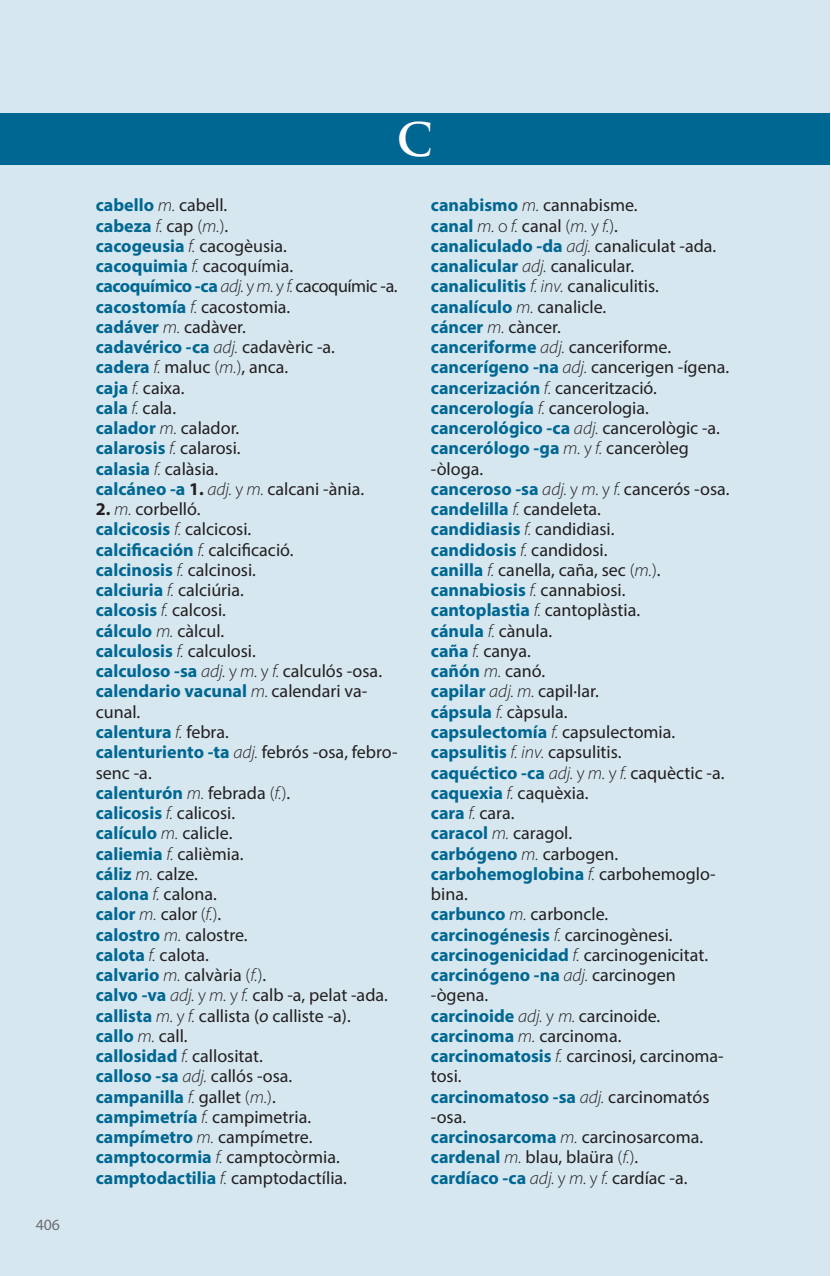
<style>
.page{position:relative;width:831px;height:1276px;background:#fff}
.page>*{position:absolute;margin:0;border:0;box-sizing:border-box;transform-origin:0 0}
.t1{font:700 45px "Trajan Pro";color:#fff}
.t2{font:18px/20.2px "Myriad Pro";color:#231f20}
.t3{font:15.75px "Myriad Pro";color:#6d6e70}
.s1{font-weight:700;color:#006792}
.s2{font-weight:300;font-style:italic}
.s3{font-weight:300}
.s4{font-weight:700}
.s5{font-style:italic}
</style>
<div class="page">
<div style="left:0;top:0;width:829px;height:1276px;background:#d6e7f0"></div>
<div style="left:0;top:114px;width:829px;height:51px;background:#006792"></div>
<p class="t3" style="left:36px;top:1218px;width:26px">406</p>
<h1 class="t1" style="left:397px;top:114px;width:37px">C</h1>
<p class="t2" style="left:96px;top:196px;width:303px"><span class="s1">cabello</span> <span class="s2">m.</span> cabell.<br><span class="s1">cabeza</span> <span class="s2">f.</span> cap <span class="s3">(</span><span class="s2">m.</span><span class="s3">)</span>.<br><span class="s1">cacogeusia</span> <span class="s2">f.</span> cacogèusia.<br><span class="s1">cacoquimia</span> <span class="s2">f.</span> cacoquímia.<br><span class="s1">cacoquímico -ca</span> <span class="s2">adj.</span> <span class="s3">y</span> <span class="s2">m.</span> <span class="s3">y</span> <span class="s2">f.</span> cacoquímic -a. <span class="s1">cacostomía</span> <span class="s2">f.</span> cacostomia.<br><span class="s1">cadáver</span> <span class="s2">m.</span> cadàver.<br><span class="s1">cadavérico -ca</span> <span class="s2">adj.</span> cadavèric -a.<br><span class="s1">cadera</span> <span class="s2">f.</span> maluc <span class="s3">(</span><span class="s2">m.</span><span class="s3">)</span>, anca.<br><span class="s1">caja</span> <span class="s2">f.</span> caixa.<br><span class="s1">cala</span> <span class="s2">f.</span> cala.<br><span class="s1">calador</span> <span class="s2">m.</span> calador.<br><span class="s1">calarosis</span> <span class="s2">f.</span> calarosi.<br><span class="s1">calasia</span> <span class="s2">f.</span> calàsia.<br><span class="s1">calcáneo -a</span> <span class="s4">1.</span> <span class="s2">adj.</span> <span class="s3">y</span> <span class="s2">m.</span> calcani -ània.</p>
<p class="t2" style="left:96px;top:500px;width:303px"><span class="s4">2.</span> <span class="s2">m.</span> corbelló.<br><span class="s1">calcicosis</span> <span class="s2">f.</span> calcicosi.<br><span class="s1">calcificación</span> <span class="s2">f.</span> calcificació.<br><span class="s1">calcinosis</span> <span class="s2">f.</span> calcinosi.<br><span class="s1">calciuria</span> <span class="s2">f.</span> calciúria.<br><span class="s1">calcosis</span> <span class="s2">f.</span> calcosi.<br><span class="s1">cálculo</span> <span class="s2">m.</span> càlcul.<br><span class="s1">calculosis</span> <span class="s2">f.</span> calculosi.<br><span class="s1">calculoso -sa</span> <span class="s2">adj.</span> <span class="s3">y</span> <span class="s2">m.</span> <span class="s3">y</span> <span class="s2">f.</span> calculós -osa. <span class="s1">calendario vacunal</span> <span class="s2">m.</span> calendari va&shy;cunal.<br><span class="s1">calentura</span> <span class="s2">f.</span> febra.<br><span class="s1">calenturiento -ta</span> <span class="s2">adj.</span> febrós -osa, febro&shy;senc -a.<br><span class="s1">calenturón</span> <span class="s2">m.</span> febrada <span class="s3">(</span><span class="s2">f.</span><span class="s3">)</span>.<br><span class="s1">calicosis</span> <span class="s2">f.</span> calicosi.<br><span class="s1">calículo</span> <span class="s2">m.</span> calicle.<br><span class="s1">caliemia</span> <span class="s2">f.</span> calièmia.<br><span class="s1">cáliz</span> <span class="s2">m.</span> calze.<br><span class="s1">calona</span> <span class="s2">f.</span> calona.<br><span class="s1">calor</span> <span class="s2">m.</span> calor <span class="s3">(</span><span class="s2">f.</span><span class="s3">)</span>.<br><span class="s1">calostro</span> <span class="s2">m.</span> calostre.<br><span class="s1">calota</span> <span class="s2">f.</span> calota.<br><span class="s1">calvario</span> <span class="s2">m.</span> calvària <span class="s3">(</span><span class="s2">f.</span><span class="s3">)</span>.<br><span class="s1">calvo -va</span> <span class="s2">adj.</span> <span class="s3">y</span> <span class="s2">m.</span> <span class="s3">y</span> <span class="s2">f.</span> calb -a, pelat -ada. <span class="s1">callista</span> <span class="s2">m.</span> <span class="s3">y</span> <span class="s2">f.</span> callista (<span class="s5">o</span> calliste -a).<br><span class="s1">callo</span> <span class="s2">m.</span> call.<br><span class="s1">callosidad</span> <span class="s2">f.</span> callositat.<br><span class="s1">calloso -sa</span> <span class="s2">adj.</span> callós -osa.<br><span class="s1">campanilla</span> <span class="s2">f.</span> gallet <span class="s3">(</span><span class="s2">m.</span><span class="s3">)</span>.<br><span class="s1">campimetría</span> <span class="s2">f.</span> campimetria. <span class="s1">campímetro</span> <span class="s2">m.</span> campímetre. <span class="s1">camptocormia</span> <span class="s2">f.</span> camptocòrmia. <span class="s1">camptodactilia</span> <span class="s2">f.</span> camptodactília.</p>
<p class="t2" style="left:431px;top:196px;width:300px"><span class="s1">canabismo</span> <span class="s2">m.</span> cannabisme.<br><span class="s1">canal</span> <span class="s2">m.</span> <span class="s3">o</span> <span class="s2">f.</span> canal <span class="s3">(</span><span class="s2">m.</span> <span class="s3">y</span> <span class="s2">f.</span><span class="s3">)</span>.<br><span class="s1">canaliculado -da</span> <span class="s2">adj.</span> canaliculat -ada. <span class="s1">canalicular</span> <span class="s2">adj.</span> canalicular. <span class="s1">canaliculitis</span> <span class="s2">f. inv.</span> canaliculitis. <span class="s1">canalículo</span> <span class="s2">m.</span> canalicle.<br><span class="s1">cáncer</span> <span class="s2">m.</span> càncer.<br><span class="s1">canceriforme</span> <span class="s2">adj.</span> canceriforme. <span class="s1">cancerígeno -na</span> <span class="s2">adj.</span> cancerigen -ígena. <span class="s1">cancerización</span> <span class="s2">f.</span> cancerització. <span class="s1">cancerología</span> <span class="s2">f.</span> cancerologia. <span class="s1">cancerológico -ca</span> <span class="s2">adj.</span> cancerològic -a. <span class="s1">cancerólogo -ga</span> <span class="s2">m.</span> <span class="s3">y</span> <span class="s2">f.</span> canceròleg -òloga.<br><span class="s1">canceroso -sa</span> <span class="s2">adj.</span> <span class="s3">y</span> <span class="s2">m.</span> <span class="s3">y</span> <span class="s2">f.</span> cancerós -osa. <span class="s1">candelilla</span> <span class="s2">f.</span> candeleta.<br><span class="s1">candidiasis</span> <span class="s2">f.</span> candidiasi.<br><span class="s1">candidosis</span> <span class="s2">f.</span> candidosi.<br><span class="s1">canilla</span> <span class="s2">f.</span> canella, caña, sec <span class="s3">(</span><span class="s2">m.</span><span class="s3">)</span>. <span class="s1">cannabiosis</span> <span class="s2">f.</span> cannabiosi.<br><span class="s1">cantoplastia</span> <span class="s2">f.</span> cantoplàstia.<br><span class="s1">cánula</span> <span class="s2">f.</span> cànula.<br><span class="s1">caña</span> <span class="s2">f.</span> canya.<br><span class="s1">cañón</span> <span class="s2">m.</span> canó.<br><span class="s1">capilar</span> <span class="s2">adj. m.</span> capil·lar.<br><span class="s1">cápsula</span> <span class="s2">f.</span> càpsula.<br><span class="s1">capsulectomía</span> <span class="s2">f.</span> capsulectomia. <span class="s1">capsulitis</span> <span class="s2">f. inv.</span> capsulitis.<br><span class="s1">caquéctico -ca</span> <span class="s2">adj.</span> <span class="s3">y</span> <span class="s2">m.</span> <span class="s3">y</span> <span class="s2">f.</span> caquèctic -a. <span class="s1">caquexia</span> <span class="s2">f.</span> caquèxia.<br><span class="s1">cara</span> <span class="s2">f.</span> cara.<br><span class="s1">caracol</span> <span class="s2">m.</span> caragol.<br><span class="s1">carbógeno</span> <span class="s2">m.</span> carbogen. <span class="s1">carbohemoglobina</span> <span class="s2">f.</span> carbohemoglo&shy;bina.<br><span class="s1">carbunco</span> <span class="s2">m.</span> carboncle. <span class="s1">carcinogénesis</span> <span class="s2">f.</span> carcinogènesi. <span class="s1">carcinogenicidad</span> <span class="s2">f.</span> carcinogenicitat. <span class="s1">carcinógeno -na</span> <span class="s2">adj.</span> carcinogen -ògena.<br><span class="s1">carcinoide</span> <span class="s2">adj.</span> <span class="s3">y</span> <span class="s2">m.</span> carcinoide. <span class="s1">carcinoma</span> <span class="s2">m.</span> carcinoma. <span class="s1">carcinomatosis</span> <span class="s2">f.</span> carcinosi, carcinoma&shy;tosi.<br><span class="s1">carcinomatoso -sa</span> <span class="s2">adj.</span> carcinomatós -osa.<br><span class="s1">carcinosarcoma</span> <span class="s2">m.</span> carcinosarcoma. <span class="s1">cardenal</span> <span class="s2">m.</span> blau, blaüra <span class="s3">(</span><span class="s2">f.</span><span class="s3">)</span>.<br><span class="s1">cardíaco -ca</span> <span class="s2">adj.</span> <span class="s3">y</span> <span class="s2">m.</span> <span class="s3">y</span> <span class="s2">f.</span> cardíac -a.</p>
</div>
